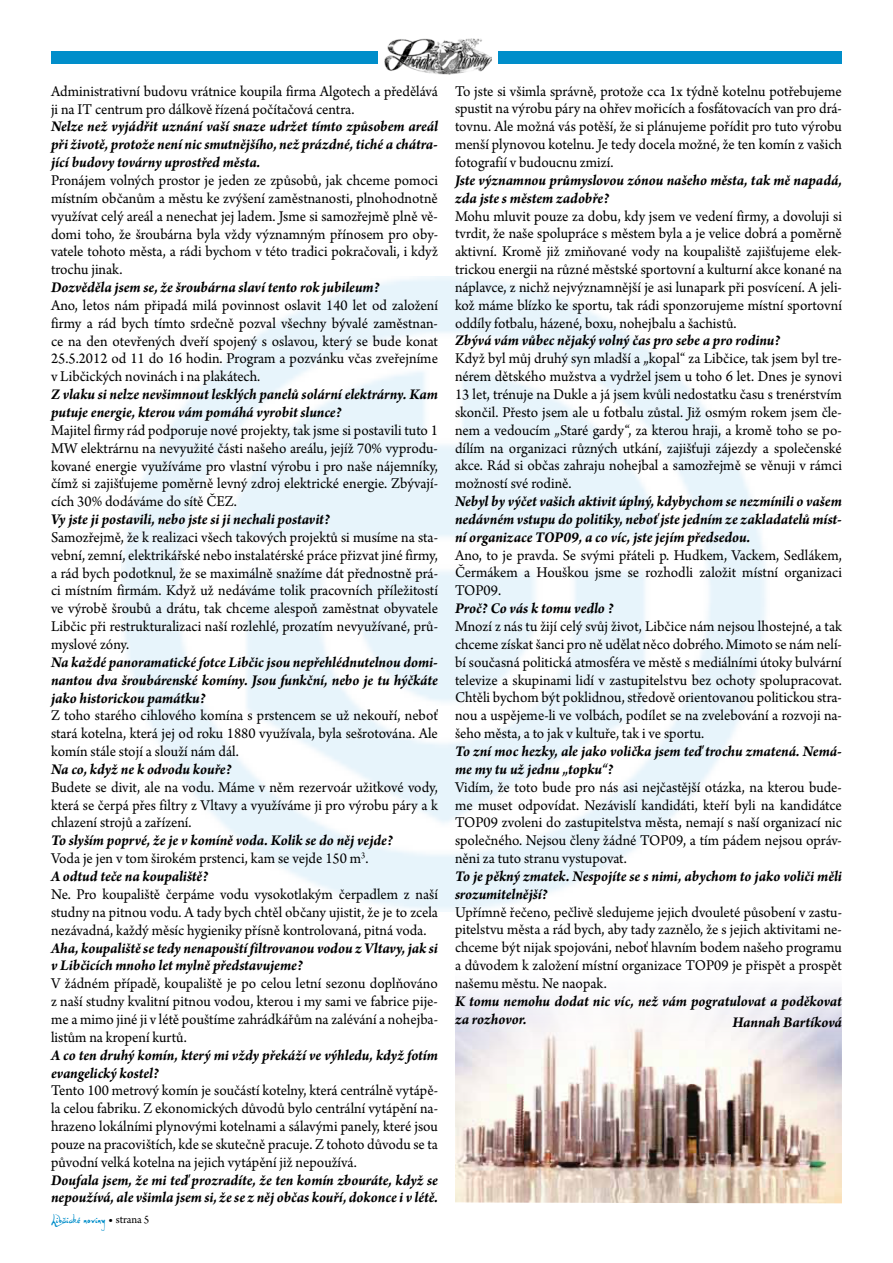
<style>
.page{position:relative;width:893px;height:1263px;background:#fff}
.page>*{position:absolute;margin:0;border:0;box-sizing:border-box;transform-origin:0 0}
.t1{font:15.75px/17.9px "Arno Pro";color:#000;text-align:justify;scale:.96 1}
.t2{font:italic 700 15.75px/17.9px "Arno Pro";letter-spacing:-.005em;color:#000;scale:.96 1}
.t3{font:15px "PF Da Vinci Script Pro Inked";color:#008eca}
.s1{font-weight:400;font-style:normal}
.s2{font-family:"Arno Pro";font-size:13.5px;color:#000}
.s3{font-family:"Arno Pro";font-size:12px;color:#000}
</style>
<div class="page">
<img style="left:455px;top:988px;width:387px;height:215px">
<div style="left:51px;top:51px;width:791px;height:13px;background:#008eca"></div>
<div style="left:378px;top:38px;width:119px;height:37px;background:#fff"></div>
<img style="left:385px;top:38px;width:106px;height:37px">
<p class="t1" style="left:51px;top:83px;width:405px">Administrativní budovu vrátnice koupila firma Algotech a předělává ji na IT centrum pro dálkově řízená počítačová centra.</p>
<p class="t2" style="left:51px;top:118px;width:405px;text-align:justify">Nelze než vyjádřit uznání vaší snaze udržet tímto způsobem areál při životě, protože není nic smutnějšího, než prázdné, tiché a chátra&shy;jící budovy továrny uprostřed města.</p>
<p class="t1" style="left:51px;top:172px;width:405px">Pronájem volných prostor je jeden ze způsobů, jak chceme pomoci místním občanům a městu ke zvýšení zaměstnanosti, plnohodnotně využívat celý areál a nenechat jej ladem. Jsme si samozřejmě plně vě&shy;domi toho, že šroubárna byla vždy významným přínosem pro oby&shy;vatele tohoto města, a rádi bychom v této tradici pokračovali, i když trochu jinak.</p>
<p class="t2" style="left:51px;top:279px;width:344px">Dozvěděla jsem se, že šroubárna slaví tento rok jubileum?</p>
<p class="t1" style="left:51px;top:297px;width:405px">Ano, letos nám připadá milá povinnost oslavit 140 let od založení firmy a rád bych tímto srdečně pozval všechny bývalé zaměstnan&shy;ce na den otevřených dveří spojený s oslavou, který se bude konat 25.5.2012 od 11 do 16 hodin. Program a pozvánku včas zveřejníme v Libčických novinách i na plakátech.</p>
<p class="t2" style="left:51px;top:386px;width:405px">Z vlaku si nelze nevšimnout lesklých panelů solární elektrárny. Kam putuje energie, kterou vám pomáhá vyrobit slunce?</p>
<p class="t1" style="left:51px;top:422px;width:405px">Majitel firmy rád podporuje nové projekty, tak jsme si postavili tuto 1<br>MW elektrárnu na nevyužité části našeho areálu, jejíž 70% vyprodu&shy;kované energie využíváme pro vlastní výrobu i pro naše nájemníky, čímž si zajišťujeme poměrně levný zdroj elektrické energie. Zbývají&shy;cích 30% dodáváme do sítě ČEZ.</p>
<p class="t2" style="left:51px;top:511px;width:292px">Vy jste ji postavili, nebo jste si ji nechali postavit?</p>
<p class="t1" style="left:51px;top:529px;width:405px">Samozřejmě, že k realizaci všech takových projektů si musíme na sta&shy;vební, zemní, elektrikářské nebo instalatérské práce přizvat jiné firmy, a rád bych podotknul, že se maximálně snažíme dát přednostně prá&shy;ci místním firmám. Když už nedáváme tolik pracovních příležitostí ve výrobě šroubů a drátu, tak chceme alespoň zaměstnat obyvatele Libčic při restrukturalizaci naší rozlehlé, prozatím nevyužívané, prů&shy;myslové zóny.</p>
<p class="t2" style="left:51px;top:654px;width:405px;text-align:justify">Na každé panoramatické fotce Libčic jsou nepřehlédnutelnou domi&shy;nantou dva šroubárenské komíny. Jsou funkční, nebo je tu hýčkáte jako historickou památku?</p>
<p class="t1" style="left:51px;top:707px;width:405px">Z toho starého cihlového komína s prstencem se už nekouří, neboť stará kotelna, která jej od roku 1880 využívala, byla sešrotována. Ale komín stále stojí a slouží nám dál.</p>
<p class="t2" style="left:51px;top:761px;width:190px">Na co, když ne k odvodu kouře?</p>
<p class="t1" style="left:51px;top:779px;width:404px">Budete se divit, ale na vodu. Máme v něm rezervoár užitkové vody, která se čerpá přes filtry z Vltavy a využíváme ji pro výrobu páry a k chlazení strojů a zařízení.</p>
<p class="t2" style="left:51px;top:832px;width:358px">To slyším poprvé, že je v komíně voda. Kolik se do něj vejde?<br><span class="s1">Voda je jen v tom širokém prstenci, kam se vejde 150 m</span><sup>3</sup><span class="s1">.<br></span>A odtud teče na koupaliště?</p>
<p class="t1" style="left:51px;top:886px;width:405px">Ne. Pro koupaliště čerpáme vodu vysokotlakým čerpadlem z naší studny na pitnou vodu. A tady bych chtěl občany ujistit, že je to zcela nezávadná, každý měsíc hygieniky přísně kontrolovaná, pitná voda.</p>
<p class="t2" style="left:51px;top:939px;width:405px">Aha, koupaliště se tedy nenapouští filtrovanou vodou z Vltavy, jak si v Libčicích mnoho let mylně představujeme?</p>
<p class="t1" style="left:51px;top:975px;width:405px">V žádném případě, koupaliště je po celou letní sezonu doplňováno z naší studny kvalitní pitnou vodou, kterou i my sami ve fabrice pije&shy;me a mimo jiné ji v létě pouštíme zahrádkářům na zalévání a nohejba&shy;listům na kropení kurtů.</p>
<p class="t2" style="left:51px;top:1047px;width:405px">A co ten druhý komín, který mi vždy překáží ve výhledu, když fotím evangelický kostel?</p>
<p class="t1" style="left:51px;top:1082px;width:405px">Tento 100 metrový komín je součástí kotelny, která centrálně vytápě&shy;la celou fabriku. Z ekonomických důvodů bylo centrální vytápění na&shy;hrazeno lokálními plynovými kotelnami a sálavými panely, které jsou pouze na pracovištích, kde se skutečně pracuje. Z tohoto důvodu se ta původní velká kotelna na jejich vytápění již nepoužívá.</p>
<p class="t2" style="left:51px;top:1171px;width:405px">Doufala jsem, že mi teď prozradíte, že ten komín zbouráte, když se nepoužívá, ale všimla jsem si, že se z něj občas kouří, dokonce i v létě.</p>
<p class="t3" style="left:51px;top:1212px;width:100px">Libčické noviny <span class="s2">•</span> <span class="s3">strana 5</span></p>
<p class="t1" style="left:455px;top:83px;width:405px">To jste si všimla správně, protože cca 1x týdně kotelnu potřebujeme spustit na výrobu páry na ohřev mořicích a fosfátovacích van pro drá&shy;tovnu. Ale možná vás potěší, že si plánujeme pořídit pro tuto výrobu menší plynovou kotelnu. Je tedy docela možné, že ten komín z vašich fotografií v budoucnu zmizí.</p>
<p class="t2" style="left:455px;top:172px;width:404px">Jste významnou průmyslovou zónou našeho města, tak mě napadá, zda jste s městem zadobře?</p>
<p class="t1" style="left:455px;top:208px;width:405px">Mohu mluvit pouze za dobu, kdy jsem ve vedení firmy, a dovoluji si tvrdit, že naše spolupráce s městem byla a je velice dobrá a poměrně aktivní. Kromě již zmiňované vody na koupaliště zajišťujeme elek&shy;trickou energii na různé městské sportovní a kulturní akce konané na náplavce, z nichž nejvýznamnější je asi lunapark při posvícení. A jeli&shy;kož máme blízko ke sportu, tak rádi sponzorujeme místní sportovní oddíly fotbalu, házené, boxu, nohejbalu a šachistů.</p>
<p class="t2" style="left:455px;top:332px;width:340px">Zbývá vám vůbec nějaký volný čas pro sebe a pro rodinu?</p>
<p class="t1" style="left:455px;top:350px;width:405px">Když byl můj druhý syn mladší a „kopal“ za Libčice, tak jsem byl tre&shy;nérem dětského mužstva a vydržel jsem u toho 6 let. Dnes je synovi 13 let, trénuje na Dukle a já jsem kvůli nedostatku času s trenérstvím skončil. Přesto jsem ale u fotbalu zůstal. Již osmým rokem jsem čle&shy;nem a vedoucím „Staré gardy“, za kterou hraji, a kromě toho se po&shy;dílím na organizaci různých utkání, zajišťuji zájezdy a společenské akce. Rád si občas zahraju nohejbal a samozřejmě se věnuji v rámci možností své rodině.</p>
<p class="t2" style="left:455px;top:493px;width:405px;text-align:justify">Nebyl by výčet vašich aktivit úplný, kdybychom se nezmínili o vašem nedávném vstupu do politiky, neboť jste jedním ze zakladatelů míst&shy;ní organizace TOP09, a co víc, jste jejím předsedou.</p>
<p class="t1" style="left:455px;top:547px;width:405px">Ano, to je pravda. Se svými přáteli p. Hudkem, Vackem, Sedlákem, Čermákem a Houškou jsme se rozhodli založit místní organizaci TOP09.</p>
<p class="t2" style="left:455px;top:600px;width:167px">Proč? Co vás k tomu vedlo ?</p>
<p class="t1" style="left:455px;top:618px;width:405px">Mnozí z nás tu žijí celý svůj život, Libčice nám nejsou lhostejné, a tak chceme získat šanci pro ně udělat něco dobrého. Mimoto se nám nelí&shy;bí současná politická atmosféra ve městě s mediálními útoky bulvární televize a skupinami lidí v zastupitelstvu bez ochoty spolupracovat.<br>Chtěli bychom být poklidnou, středově orientovanou politickou stra&shy;nou a uspějeme-li ve volbách, podílet se na zvelebování a rozvoji na&shy;šeho města, a to jak v kultuře, tak i ve sportu.</p>
<p class="t2" style="left:455px;top:743px;width:405px">To zní moc hezky, ale jako volička jsem teď trochu zmatená. Nemá&shy;me my tu už jednu „topku“?</p>
<p class="t1" style="left:455px;top:779px;width:405px">Vidím, že toto bude pro nás asi nejčastější otázka, na kterou bude&shy;me muset odpovídat. Nezávislí kandidáti, kteří byli na kandidátce TOP09 zvoleni do zastupitelstva města, nemají s naší organizací nic společného. Nejsou členy žádné TOP09, a tím pádem nejsou opráv&shy;něni za tuto stranu vystupovat.</p>
<p class="t2" style="left:455px;top:868px;width:404px">To je pěkný zmatek. Nespojíte se s nimi, abychom to jako voliči měli srozumitelnější?</p>
<p class="t1" style="left:455px;top:904px;width:405px">Upřímně řečeno, pečlivě sledujeme jejich dvouleté působení v zastu&shy;pitelstvu města a rád bych, aby tady zaznělo, že s jejich aktivitami ne&shy;chceme být nijak spojováni, neboť hlavním bodem našeho programu a důvodem k založení místní organizace TOP09 je přispět a prospět našemu městu. Ne naopak.</p>
<p class="t2" style="left:455px;top:993px;width:405px">K tomu nemohu dodat nic víc, než vám pogratulovat a poděkovat za rozhovor.</p>
<p class="t2" style="left:732px;top:1014px;width:116px">Hannah Bartíková</p>
</div>
